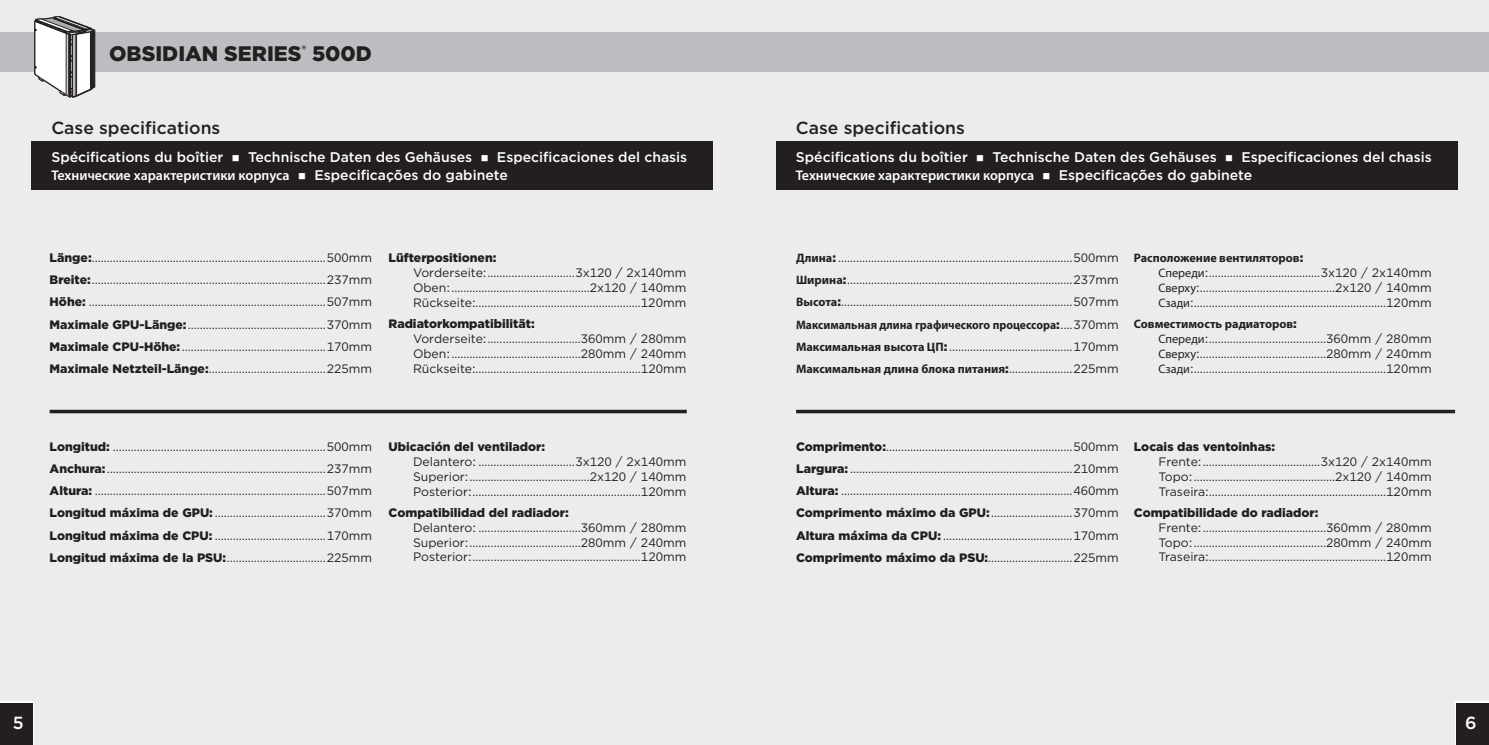
<style>
.page{position:relative;width:1489px;height:745px;background:#fff}
.page>*{position:absolute;margin:0;border:0;box-sizing:border-box;transform-origin:0 0}
.t1{font:900 21px "Gotham";color:#231f20}
.t2{font:500 17.5px "Gotham";color:#231f20}
.t3{font:500 17.5px "Gotham";color:#fff}
.t4{font:500 14px "Gotham";color:#fff}
.t5{font:600 14px "Myriad Pro";color:#fff}
.t6{font:12.25px/22.2px "Gotham";color:#231f20;text-align:justify}
.t7{font:900 12.25px "Gotham";color:#231f20}
.t8{font:700 12.25px "Myriad Pro";color:#231f20}
.t9{font:700 12.25px "Myriad Pro";color:#231f20;scale:.95 1}
.s1{font-family:"Gotham";font-weight:500}
.s2{font-weight:900}
.s3{font-family:"Myriad Pro";font-weight:700}
.s4{font-family:"Gotham";font-weight:900}
.s5{font-family:"Gotham";font-weight:400}
.s6{font-family:"Myriad Pro"}
</style>
<div class="page">
<div style="left:0;top:0;width:1488px;height:744px;background:#ececee"></div>
<div style="left:0;top:32px;width:1488px;height:40px;background:#bcbdc0"></div>
<svg style="left:34px;top:16px;width:61px;height:82px"></svg>
<div style="left:32px;top:142px;width:681px;height:48px;background:#231f20"></div>
<div style="left:776px;top:142px;width:681px;height:48px;background:#231f20"></div>
<svg style="left:796px;top:409px;width:658px;height:4px;background:#4a4748"></svg>
<svg style="left:50px;top:409px;width:636px;height:4px;background:#4a4748"></svg>
<div style="left:1454px;top:701px;width:34px;height:43px;background:#fff"></div>
<div style="left:1456px;top:702px;width:32px;height:42px;background:#231f20"></div>
<div style="left:0;top:701px;width:34px;height:43px;background:#231f20"></div>
<h1 class="t1" style="left:109px;top:39px;width:264px">OBSIDIAN SERIES<sup>®</sup> 500D</h1>
<h2 class="t2" style="left:51px;top:116px;width:170px">Case specifications</h2>
<p class="t4" style="left:51px;top:148px;width:637px">Spécifications du boîtier ■ Technische Daten des Gehäuses ■ Especificaciones del chasis</p>
<p class="t5" style="left:51px;top:166px;width:458px">Технические характеристики корпуса ■ <span class="s1">Especificações do gabinete</span></p>
<p class="t6" style="left:50px;top:246px;width:324px"><span class="s2">Länge:</span>..............................................................................500mm <span class="s2">Breite:</span>..............................................................................237mm <span class="s2">Höhe:</span> ...............................................................................507mm <span class="s2">Maximale GPU-Länge:</span>..............................................370mm <span class="s2">Maximale CPU-Höhe:</span>................................................170mm <span class="s2">Maximale Netzteil-Länge:</span>.......................................225mm</p>
<p class="t7" style="left:388px;top:249px;width:109px">Lüfterpositionen:</p>
<p class="t6" style="left:413px;top:265px;width:275px;line-height:14.9px">Vorderseite:.............................3x120 / 2x140mm Oben:..............................................2x120 / 140mm Rückseite:.......................................................120mm</p>
<p class="t7" style="left:388px;top:315px;width:148px">Radiatorkompatibilität:</p>
<p class="t6" style="left:413px;top:330px;width:275px;line-height:14.9px">Vorderseite:...............................360mm / 280mm Oben:...........................................280mm / 240mm Rückseite:.......................................................120mm</p>
<p class="t6" style="left:50px;top:435px;width:324px"><span class="s2">Longitud:</span> .......................................................................500mm <span class="s2">Anchura:</span>.........................................................................237mm <span class="s2">Altura:</span> .............................................................................507mm <span class="s2">Longitud máxima de GPU:</span>.....................................370mm <span class="s2">Longitud máxima de CPU:</span> .....................................170mm <span class="s2">Longitud máxima de la PSU:</span>.................................225mm</p>
<p class="t7" style="left:388px;top:438px;width:158px">Ubicación del ventilador:</p>
<p class="t6" style="left:413px;top:453px;width:275px;line-height:14.9px">Delantero: ................................3x120 / 2x140mm Superior:........................................2x120 / 140mm Posterior:........................................................120mm</p>
<p class="t7" style="left:388px;top:503px;width:182px">Compatibilidad del radiador:</p>
<p class="t6" style="left:413px;top:519px;width:275px;line-height:14.9px">Delantero: ..................................360mm / 280mm Superior:.....................................280mm / 240mm Posterior:........................................................120mm</p>
<h2 class="t2" style="left:795px;top:116px;width:170px">Case specifications</h2>
<p class="t4" style="left:795px;top:148px;width:637px">Spécifications du boîtier ■ Technische Daten des Gehäuses ■ Especificaciones del chasis</p>
<p class="t5" style="left:795px;top:166px;width:458px">Технические характеристики корпуса ■ <span class="s1">Especificações do gabinete</span></p>
<p class="t6" style="left:796px;top:246px;width:324px"><span class="s3">Длина</span><span class="s2">:</span> ..............................................................................500mm <span class="s3">Ширина</span><span class="s2">:</span>...........................................................................237mm <span class="s3">Высота</span><span class="s2">:</span>.............................................................................507mm</p>
<p class="t9" style="left:796px;top:316px;width:341px">Максимальная длина графического процессора<span class="s4">:</span><span class="s5">....370mm</span></p>
<p class="t6" style="left:796px;top:335px;width:324px"><span class="s3">Максимальная высота ЦП</span><span class="s2">:</span>.........................................170mm</p>
<p class="t8" style="left:796px;top:361px;width:324px">Максимальная длина блока питания<span class="s4">:</span><span class="s5">.....................225mm</span></p>
<p class="t8" style="left:1133px;top:250px;width:171px">Расположение вентиляторов<span class="s4">:</span></p>
<p class="t6" style="left:1158px;top:265px;width:275px;line-height:14.9px"><span class="s6">Спереди</span>:.....................................3x120 / 2x140mm <span class="s6">Сверху</span>:.............................................2x120 / 140mm <span class="s6">Сзади</span>:................................................................120mm</p>
<p class="t8" style="left:1133px;top:315px;width:165px">Совместимость радиаторов<span class="s4">:</span></p>
<p class="t6" style="left:1158px;top:330px;width:275px;line-height:14.9px"><span class="s6">Спереди</span>:.......................................360mm / 280mm <span class="s6">Сверху</span>:..........................................280mm / 240mm <span class="s6">Сзади</span>:................................................................120mm</p>
<p class="t6" style="left:796px;top:435px;width:324px"><span class="s2">Comprimento:</span>..............................................................500mm <span class="s2">Largura:</span> ..........................................................................210mm <span class="s2">Altura:</span> .............................................................................460mm <span class="s2">Comprimento máximo da GPU:</span>...........................370mm <span class="s2">Altura máxima da CPU:</span> ...........................................170mm <span class="s2">Comprimento máximo da PSU:</span>............................225mm</p>
<p class="t7" style="left:1133px;top:438px;width:143px">Locais das ventoinhas:</p>
<p class="t6" style="left:1158px;top:453px;width:275px;line-height:14.9px">Frente:.......................................3x120 / 2x140mm Topo:...............................................2x120 / 140mm Traseira:...........................................................120mm</p>
<p class="t7" style="left:1133px;top:503px;width:186px">Compatibilidade do radiador:</p>
<p class="t6" style="left:1158px;top:519px;width:275px;line-height:14.9px">Frente:.........................................360mm / 280mm Topo:............................................280mm / 240mm Traseira:...........................................................120mm</p>
<h2 class="t3" style="left:13px;top:711px;width:12px">5</h2>
<h2 class="t3" style="left:1464px;top:711px;width:13px">6</h2>
</div>
